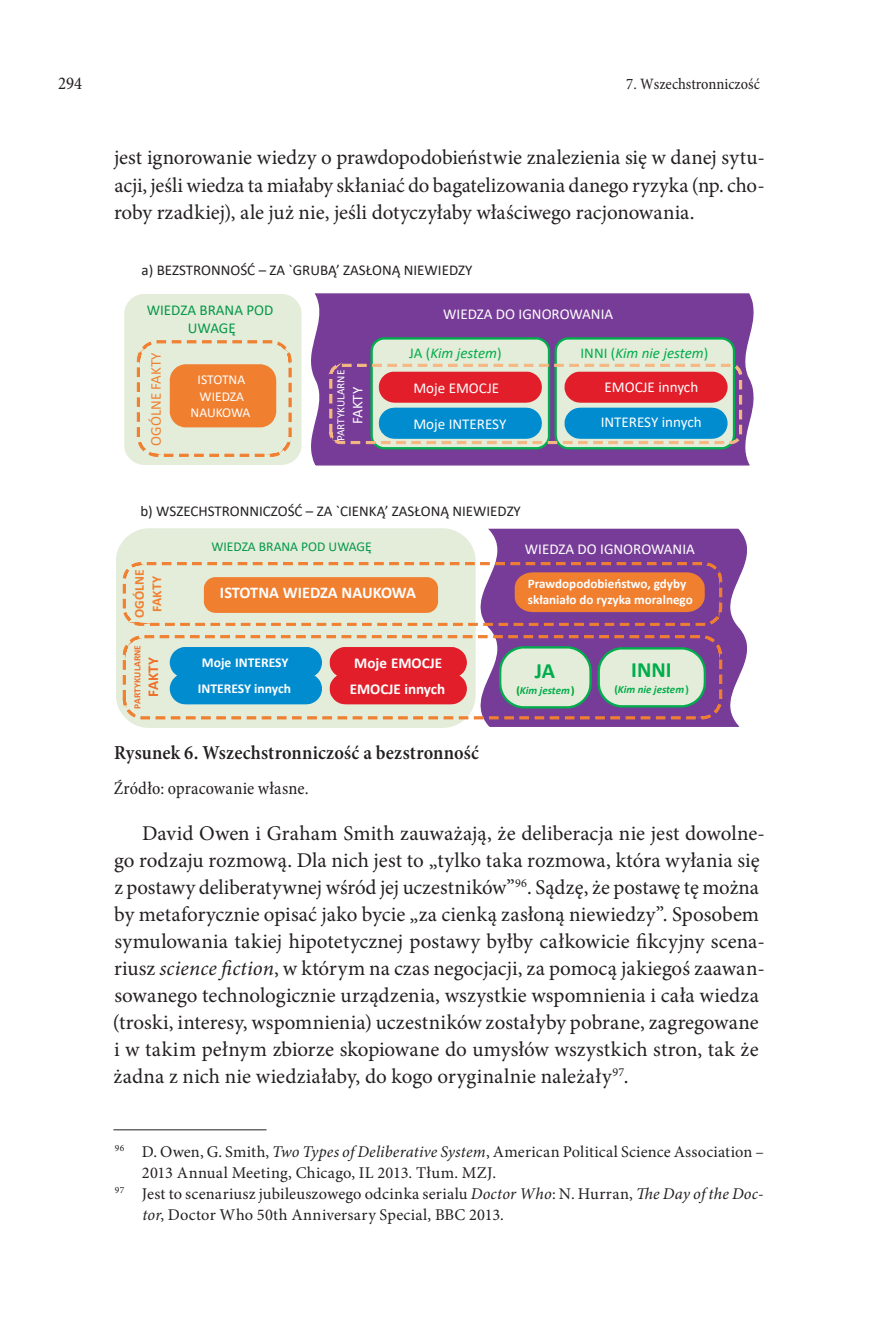
<style>
.page{position:relative;width:896px;height:1333px;background:#fff}
.page>*{position:absolute;margin:0;border:0;box-sizing:border-box;transform-origin:0 0}
.t1{font:700 21.8px "Calibri";color:#00ad4c}
.t2{font:21px/27px "Minion Pro";letter-spacing:.005em;color:#231f20;text-align:justify}
.t3{font:600 condensed 20px "Minion Pro";color:#231f20}
.t4{font:condensed 18px "Minion Pro";letter-spacing:.005em;color:#231f20}
.t5{font:16.4px "Minion Pro";letter-spacing:.015em;color:#231f20}
.t6{font:700 16.4px "Calibri";letter-spacing:-.005em;color:#fff}
.t7{font:condensed 16px "Minion Pro";color:#231f20}
.t8{font:15px "Calibri";color:#fff}
.t9{font:15px "Calibri";color:#231f20}
.t10{font:italic 15px "Calibri";color:#00ad4c}
.t11{font:700 15px "Calibri";color:#fff}
.t12{font:15px/18.8px "Calibri";color:#05974a;text-align:center}
.t13{font:15px "Calibri";color:#f07f30}
.t14{font:700 15px "Calibri";letter-spacing:.01em;color:#ef6e28}
.t15{font:700 13.6px "Calibri";color:#fff}
.t16{font:13.6px/16.8px "Calibri";letter-spacing:-.005em;color:#fff;text-align:center}
.t17{font:13.6px "Calibri";color:#05974a}
.t18{font:700 13.6px/17.6px "Calibri";letter-spacing:.01em;color:#f07f30;text-align:center}
.t19{font:700 13.2px/15.8px "Calibri";color:#fff}
.t20{font:11.2px "Calibri";color:#fff}
.t21{font:italic 700 11px "Calibri";color:#00ad4c}
.t22{font:700 9.4px "Calibri";letter-spacing:.015em;color:#ef6e28}
.s1{font-style:normal}
.s2{font-style:normal;color:#8fbb4a}
.s3{font-style:italic}
</style>
<div class="page">
<hr style="left:113px;top:1129px;width:153px;height:1px;background:#231f20">
<svg style="left:116px;top:528px;width:360px;height:200px;background:#e5ecd8"></svg>
<svg style="left:311px;top:293px;width:443px;height:173px;background:#7f489d"></svg>
<svg style="left:124px;top:294px;width:178px;height:171px;background:#e7d2af"></svg>
<svg style="left:329px;top:336px;width:413px;height:115px;background:#998f9e"></svg>
<svg style="left:480px;top:528px;width:267px;height:199px;background:#8b58a4"></svg>
<svg style="left:123px;top:635px;width:599px;height:84px;background:#c9afb2"></svg>
<svg style="left:497px;top:645px;width:210px;height:64px;background:#bbc9c0"></svg>
<svg style="left:169px;top:645px;width:299px;height:60px;background:#78688a"></svg>
<svg style="left:123px;top:562px;width:599px;height:63px;background:#d6997e"></svg>
<p class="t4" style="left:58px;top:72px;width:25px">294</p>
<p class="t7" style="left:626px;top:74px;width:135px">7. Wszechstronniczość</p>
<p class="t2" style="left:114px;top:144px;width:652px">jest ignorowanie wiedzy o prawdopodobieństwie znalezienia się w danej sytu&shy;acji, jeśli wiedza ta miałaby skłaniać do bagatelizowania danego ryzyka (np. cho&shy;roby rzadkiej), ale już nie, jeśli dotyczyłaby właściwego racjonowania.</p>
<p class="t9" style="left:142px;top:259px;width:332px">a) BEZSTRONNOŚĆ – ZA `GRUBĄ’ ZASŁONĄ NIEWIEDZY</p>
<p class="t12" style="left:147px;top:300px;width:128px">WIEDZA BRANA POD<br>UWAGĘ</p>
<p class="t8" style="left:443px;top:303px;width:171px">WIEDZA DO IGNOROWANIA</p>
<p class="t16" style="left:191px;top:370px;width:61px">ISTOTNA<br>WIEDZA<br>NAUKOWA</p>
<p class="t10" style="left:409px;top:342px;width:94px"><span class="s1">JA (</span>Kim jestem<span class="s1">)</span></p>
<p class="t10" style="left:580px;top:342px;width:129px"><span class="s1">INNI (</span>Kim nie jestem<span class="s1">)</span></p>
<p class="t8" style="left:413px;top:377px;width:87px">Moje EMOCJE</p>
<p class="t8" style="left:604px;top:377px;width:95px">EMOCJE innych</p>
<p class="t8" style="left:413px;top:413px;width:95px">Moje INTERESY</p>
<p class="t8" style="left:601px;top:412px;width:103px">INTERESY innych</p>
<p class="t13" style="left:145px;top:445px;width:95px;rotate:-90deg">OGÓLNE FAKTY</p>
<p class="t20" style="left:333px;top:441px;width:73px;rotate:-90deg">PARTYKULARNE</p>
<p class="t8" style="left:347px;top:424px;width:39px;rotate:-90deg">FAKTY</p>
<p class="t9" style="left:140px;top:500px;width:382px">b) WSZECHSTRONNICZOŚĆ – ZA `CIENKĄ’ ZASŁONĄ NIEWIEDZY</p>
<p class="t18" style="left:130px;top:618px;width:51px;rotate:-90deg">OGÓLNE<br>FAKTY</p>
<p class="t17" style="left:211px;top:537px;width:162px">WIEDZA BRANA POD UWAGĘ</p>
<p class="t6" style="left:220px;top:581px;width:197px">ISTOTNA WIEDZA NAUKOWA</p>
<p class="t8" style="left:525px;top:539px;width:171px">WIEDZA DO IGNOROWANIA</p>
<p class="t19" style="left:528px;top:576px;width:166px">Prawdopodobieństwo, gdyby skłaniało do ryzyka moralnego</p>
<p class="t22" style="left:131px;top:709px;width:66px;rotate:-90deg">PARTYKULARNE</p>
<p class="t14" style="left:142px;top:697px;width:42px;rotate:-90deg">FAKTY</p>
<p class="t1" style="left:631px;top:654px;width:42px">INNI</p>
<p class="t15" style="left:202px;top:652px;width:88px">Moje INTERESY</p>
<p class="t11" style="left:354px;top:652px;width:89px">Moje EMOCJE</p>
<p class="t1" style="left:535px;top:655px;width:21px">JA</p>
<p class="t15" style="left:198px;top:678px;width:95px">INTERESY innych</p>
<p class="t11" style="left:350px;top:678px;width:97px">EMOCJE innych</p>
<p class="t21" style="left:516px;top:682px;width:60px"><span class="s1">(</span>Kim jestem<span class="s1">)</span></p>
<p class="t21" style="left:614px;top:681px;width:76px"><span class="s2">(</span>Kim nie jestem <span class="s1">)</span></p>
<p class="t3" style="left:114px;top:739px;width:366px">Rysunek 6. Wszechstronniczość a bezstronność</p>
<p class="t4" style="left:114px;top:776px;width:196px">Źródło: opracowanie własne.</p>
<p class="t2" style="left:113px;top:819px;width:653px;text-align:left;text-indent:29px">David Owen i Graham Smith zauważają, że deliberacja nie jest dowolne&shy;go rodzaju rozmową. Dla nich jest to „tylko taka rozmowa, która wyłania się z postawy deliberatywnej wśród jej uczestników”<sup>96</sup>. Sądzę, że postawę tę można by metaforycznie opisać jako bycie „za cienką zasłoną niewiedzy”. Sposobem symulowania takiej hipotetycznej postawy byłby całkowicie fikcyjny scena&shy;riusz <span class="s3">science fiction</span>, w którym na czas negocjacji, za pomocą jakiegoś zaawan&shy;sowanego technologicznie urządzenia, wszystkie wspomnienia i cała wiedza (troski, interesy, wspomnienia) uczestników zostałyby pobrane, zagregowane i w takim pełnym zbiorze skopiowane do umysłów wszystkich stron, tak że żadna z nich nie wiedziałaby, do kogo oryginalnie należały<sup>97</sup>.</p>
<p class="t5" style="left:115px;top:1140px;width:650px"><sup>96</sup> D. Owen, G. Smith, <span class="s3">Two Types of Deliberative System</span>, American Political Science Association –</p>
<p class="t5" style="left:142px;top:1161px;width:356px">2013 Annual Meeting, Chicago, IL 2013. Tłum. MZJ.</p>
<p class="t5" style="left:115px;top:1182px;width:650px"><sup>97</sup> Jest to scenariusz jubileuszowego odcinka serialu <span class="s3">Doctor Who</span>: N. Hurran, <span class="s3">The Day of the Doc-</span></p>
<p class="t5" style="left:142px;top:1203px;width:363px"><span class="s3">tor</span>, Doctor Who 50th Anniversary Special, BBC 2013.</p>
</div>
